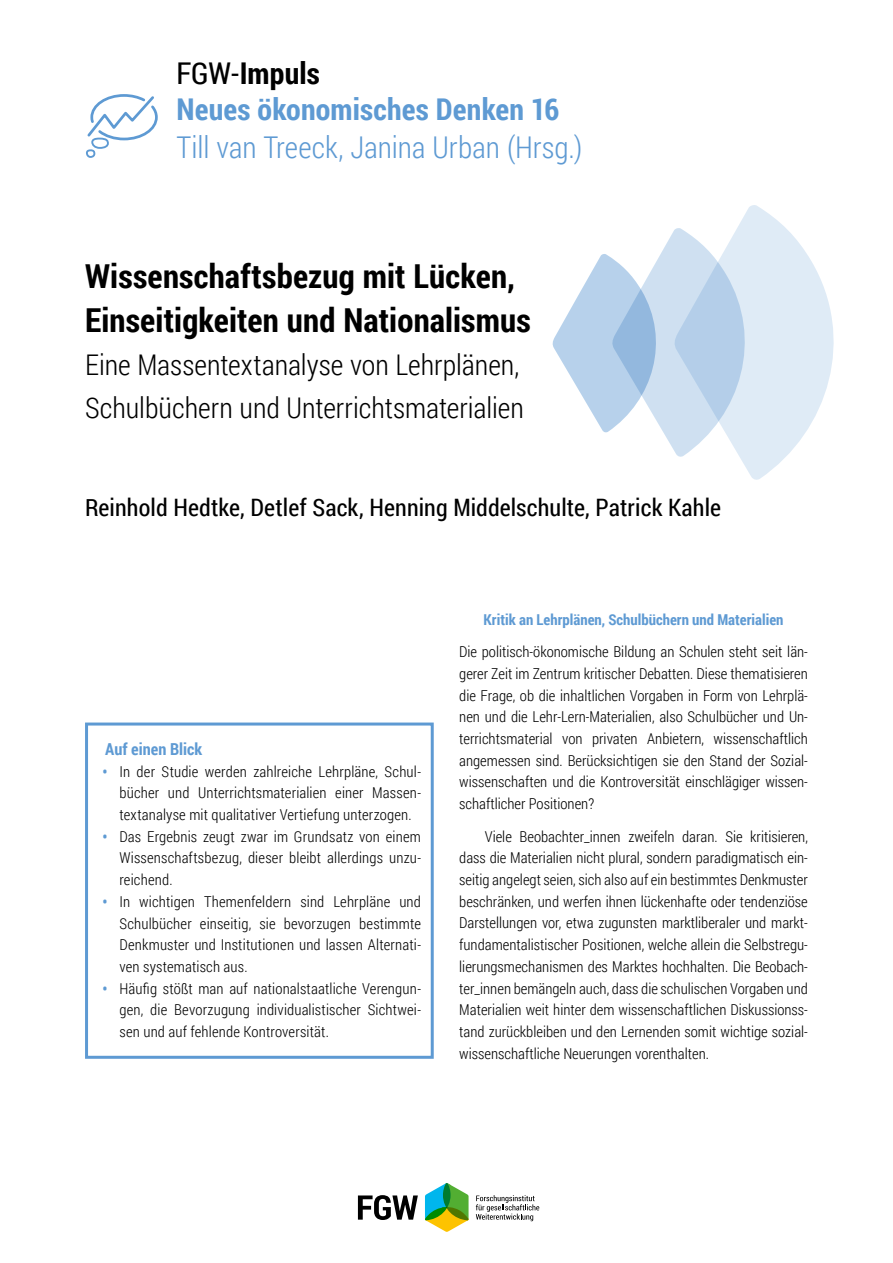
<style>
.page{position:relative;width:893px;height:1263px;background:#fff}
.page>*{position:absolute;margin:0;border:0;box-sizing:border-box;transform-origin:0 0}
.t1{font:700 33px/43.5px "Roboto Condensed";letter-spacing:.005em;color:#000}
.t2{font:700 30px/36px "Roboto Condensed";letter-spacing:.005em;color:#5e9ad3}
.t3{font:300 30px "Roboto Condensed";letter-spacing:-.005em;color:#5e9ad3}
.t4{font:300 28.5px/43.5px "Roboto Condensed";color:#000}
.t5{font:24px "Roboto Condensed";letter-spacing:.005em;color:#000}
.t6{font:700 16.5px "Roboto Condensed";color:#5e9ad3}
.t7{font:300 15px/21.8px "Roboto Condensed";letter-spacing:.005em;color:#000;text-align:justify}
.t8{font:700 15px "Roboto Condensed";color:#5e9ad3}
.s1{font-weight:400;color:#000}
.s2{color:#000}
.s3{font-weight:700;color:#5e9ad3}
</style>
<div class="page">
<svg style="left:737px;top:205px;width:97px;height:275px;fill:#dfebf6"></svg>
<svg style="left:552px;top:228px;width:212px;height:229px"></svg>
<div style="left:85px;top:722px;width:349px;height:337px;border:3px solid #5e9ad3"></div>
<svg style="left:86px;top:94px;width:72px;height:64px"></svg>
<svg style="left:358px;top:1195px;width:60px;height:25px"></svg>
<svg style="left:476px;top:1195px;width:63px;height:26px"></svg>
<svg style="left:425px;top:1183px;width:44px;height:49px"></svg>
<h2 class="t2" style="left:176px;top:55px;width:385px"><span class="s1">FGW-</span><span class="s2">Impuls<br></span>Neues ökonomisches Denken 16</h2>
<h2 class="t3" style="left:176px;top:126px;width:407px">Till van Treeck, Janina Urban (Hrsg.)</h2>
<h1 class="t1" style="left:85px;top:253px;width:447px">Wissenschaftsbezug mit Lücken,<br>Einseitigkeiten und Nationalismus</h1>
<h3 class="t4" style="left:85px;top:342px;width:440px">Eine Massentextanalyse von Lehrplänen,<br>Schulbüchern und Unterrichtsmaterialien</h3>
<h3 class="t5" style="left:85px;top:491px;width:637px">Reinhold Hedtke, Detlef Sack, Henning Middelschulte, Patrick Kahle</h3>
<p class="t6" style="left:105px;top:737px;width:99px">Auf einen Blick</p>
<p class="t7" style="left:119px;top:760px;width:303px;text-indent:-17px"><span class="s3">•</span> In der Studie werden zahlreiche Lehrpläne, Schul&shy;bücher und Unterrichtsmaterialien einer Massen&shy;textanalyse mit qualitativer Vertiefung unterzogen.</p>
<p class="t7" style="left:119px;top:825px;width:303px;text-indent:-17px"><span class="s3">•</span> Das Ergebnis zeugt zwar im Grundsatz von einem Wissenschaftsbezug, dieser bleibt allerdings unzu&shy;reichend.</p>
<p class="t7" style="left:119px;top:890px;width:303px;text-indent:-17px"><span class="s3">•</span> In wichtigen Themenfeldern sind Lehrpläne und Schulbücher einseitig, sie bevorzugen bestimmte Denkmuster und Institutionen und lassen Alternati&shy;ven systematisch aus.</p>
<p class="t7" style="left:119px;top:977px;width:303px;text-indent:-17px"><span class="s3">•</span> Häufig stößt man auf nationalstaatliche Verengun&shy;gen, die Bevorzugung individualistischer Sichtwei&shy;sen und auf fehlende Kontroversität.</p>
<p class="t8" style="left:484px;top:609px;width:301px">Kritik an Lehrplänen, Schulbüchern und Materialien</p>
<p class="t7" style="left:459px;top:640px;width:350px">Die politisch-ökonomische Bildung an Schulen steht seit län&shy;gerer Zeit im Zentrum kritischer Debatten. Diese thematisieren die Frage, ob die inhaltlichen Vorgaben in Form von Lehrplä&shy;nen und die Lehr-Lern-Materialien, also Schulbücher und Un&shy;terrichtsmaterial von privaten Anbietern, wissenschaftlich angemessen sind. Berücksichtigen sie den Stand der Sozial&shy;wissenschaften und die Kontroversität einschlägiger wissen&shy;schaftlicher Positionen?</p>
<p class="t7" style="left:459px;top:825px;width:350px;text-indent:26px">Viele Beobachter_innen zweifeln daran. Sie kritisieren, dass die Materialien nicht plural, sondern paradigmatisch ein&shy;seitig angelegt seien, sich also auf ein bestimmtes Denkmuster beschränken, und werfen ihnen lückenhafte oder tendenziöse Darstellungen vor, etwa zugunsten marktliberaler und markt&shy;fundamentalistischer Positionen, welche allein die Selbstregu&shy;lierungsmechanismen des Marktes hochhalten. Die Beobach&shy;ter_innen bemängeln auch, dass die schulischen Vorgaben und Materialien weit hinter dem wissenschaftlichen Diskussionss&shy;tand zurückbleiben und den Lernenden somit wichtige sozial&shy;wissenschaftliche Neuerungen vorenthalten.</p>
</div>
